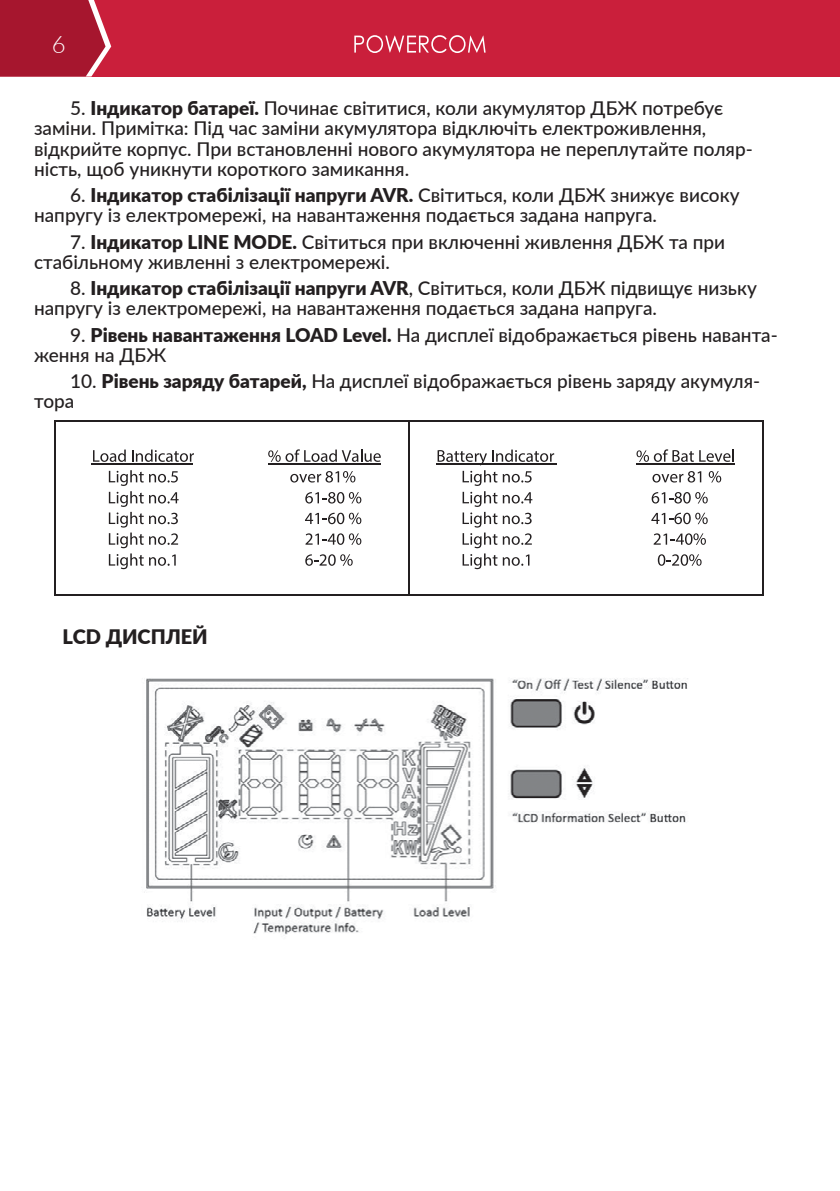
<style>
.page{position:relative;width:840px;height:1191px;background:#fff}
.page>*{position:absolute;margin:0;border:0;box-sizing:border-box;transform-origin:0 0}
.t1{font:300 24px "Lato";color:#fff}
.t2{font:800 20px "Lato";letter-spacing:-.005em;color:#231f20}
.t3{font:500 19px/20.4px "Lato";color:#231f20}
.s1{font-weight:800}
</style>
<div class="page">
<div style="left:0;top:0;width:839px;height:77px;background:#ca1f3b"></div>
<svg style="left:0;top:0;width:111px;height:77px;background:#ad233a"></svg>
<svg style="left:354px;top:35px;width:131px;height:18px"></svg>
<svg style="left:93px;top:449px;width:33px;height:13px"></svg>
<svg style="left:132px;top:449px;width:62px;height:13px"></svg>
<hr style="left:92px;top:464px;width:101px;height:1px;background:#231f20">
<svg style="left:109px;top:470px;width:69px;height:99px"></svg>
<svg style="left:268px;top:449px;width:112px;height:13px"></svg>
<hr style="left:267px;top:464px;width:113px;height:1px;background:#231f20">
<svg style="left:290px;top:471px;width:65px;height:11px"></svg>
<svg style="left:305px;top:492px;width:56px;height:11px"></svg>
<svg style="left:305px;top:513px;width:56px;height:11px"></svg>
<svg style="left:305px;top:533px;width:56px;height:12px"></svg>
<svg style="left:305px;top:554px;width:47px;height:12px"></svg>
<hr style="left:436px;top:464px;width:120px;height:1px;background:#231f20">
<svg style="left:437px;top:449px;width:117px;height:120px"></svg>
<svg style="left:636px;top:449px;width:97px;height:13px"></svg>
<hr style="left:635px;top:464px;width:99px;height:1px;background:#231f20">
<svg style="left:652px;top:471px;width:49px;height:11px"></svg>
<svg style="left:708px;top:471px;width:12px;height:11px"></svg>
<svg style="left:651px;top:492px;width:56px;height:11px"></svg>
<svg style="left:651px;top:513px;width:56px;height:11px"></svg>
<svg style="left:653px;top:533px;width:52px;height:12px"></svg>
<svg style="left:657px;top:554px;width:44px;height:12px"></svg>
<hr style="left:56px;top:420px;width:176px;height:1px;background:#231f20">
<hr style="left:233px;top:420px;width:175px;height:1px;background:#231f20">
<hr style="left:409px;top:420px;width:177px;height:1px;background:#231f20">
<hr style="left:587px;top:420px;width:175px;height:1px;background:#231f20">
<hr style="left:55px;top:421px;width:1px;height:173px;background:#231f20">
<hr style="left:56px;top:594px;width:176px;height:1px;background:#231f20">
<hr style="left:232px;top:594px;width:176px;height:1px;background:#231f20">
<hr style="left:408px;top:421px;width:1px;height:173px;background:#231f20">
<hr style="left:409px;top:594px;width:177px;height:1px;background:#231f20">
<hr style="left:585px;top:594px;width:177px;height:1px;background:#231f20">
<hr style="left:762px;top:421px;width:1px;height:173px;background:#231f20">
<img style="left:144px;top:678px;width:544px;height:257px">
<p class="t1" style="left:52px;top:28px;width:15px">6</p>
<p class="t3" style="left:34px;top:97px;width:719px;text-indent:36px">5. <span class="s1">Індикатор батареї.</span> Починає світитися, коли акумулятор ДБЖ потребує заміни. Примітка: Під час заміни акумулятора відключіть електроживлення, відкрийте корпус. При встановленні нового акумулятора не переплутайте поляр&shy;ність, щоб уникнути короткого замикання.</p>
<p class="t3" style="left:34px;top:184px;width:706px;text-indent:36px">6. <span class="s1">Індикатор стабілізації напруги AVR.</span> Світиться, коли ДБЖ знижує високу напругу із електромережі, на навантаження подається задана напруга.</p>
<p class="t3" style="left:34px;top:231px;width:692px;text-indent:36px">7. <span class="s1">Індикатор LINE MODE.</span> Світиться при включенні живлення ДБЖ та при стабільному живленні з електромережі.</p>
<p class="t3" style="left:34px;top:277px;width:724px;text-indent:36px">8. <span class="s1">Індикатор стабілізації напруги AVR</span>, Світиться, коли ДБЖ підвищує низьку напругу із електромережі, на навантаження подається задана напруга.</p>
<p class="t3" style="left:34px;top:323px;width:744px;text-indent:36px">9. <span class="s1">Рівень навантаження LOAD Level.</span> На дисплеї відображається рівень наванта&shy;ження на ДБЖ</p>
<p class="t3" style="left:34px;top:370px;width:727px;text-indent:36px">10. <span class="s1">Рівень заряду батарей,</span> На дисплеї відображається рівень заряду акумуля&shy;тора</p>
<p class="t2" style="left:62px;top:621px;width:147px">LCD ДИСПЛЕЙ</p>
</div>
